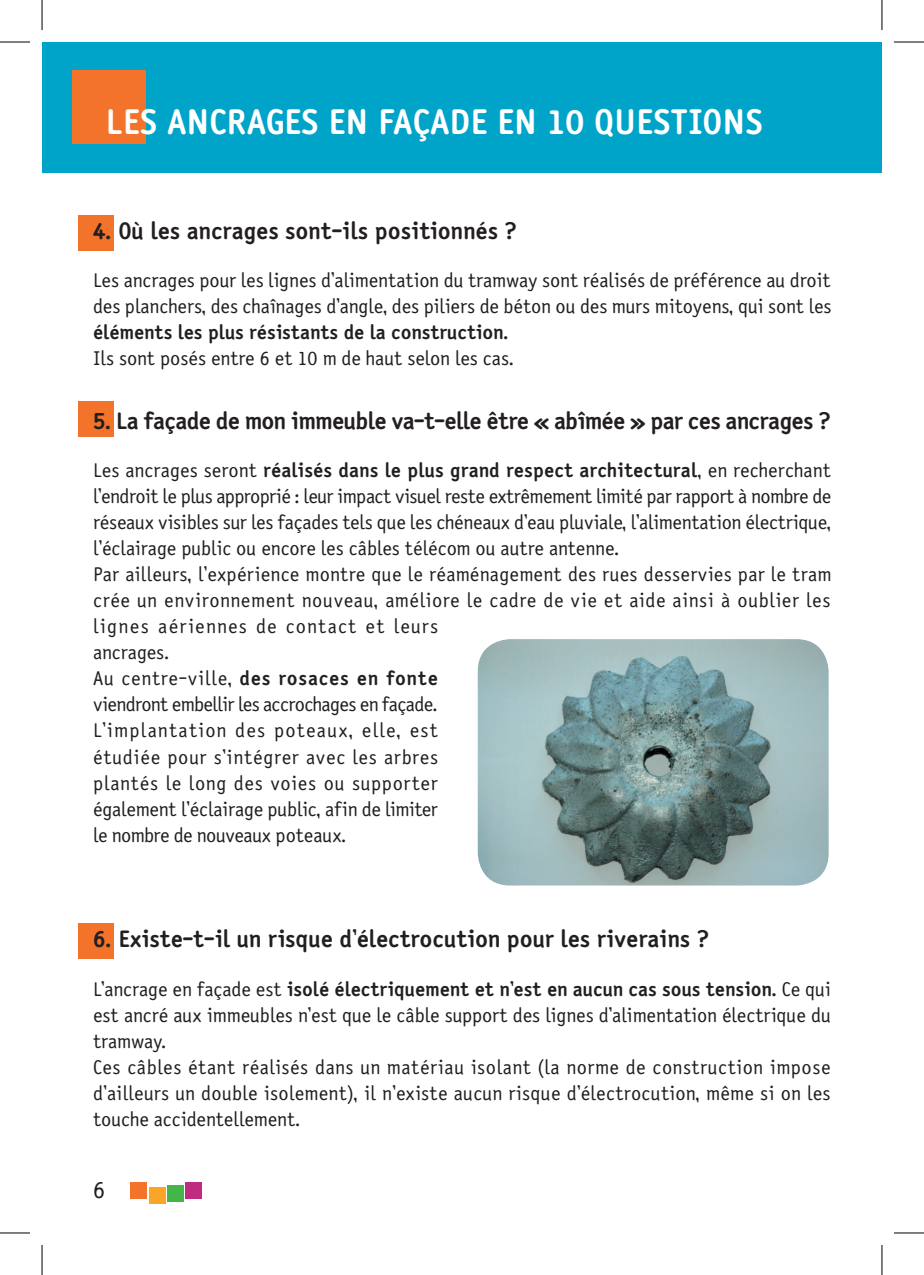
<style>
.page{position:relative;width:924px;height:1275px;background:#fff}
.page>*{position:absolute;margin:0;border:0;box-sizing:border-box;transform-origin:0 0}
.t1{font:700 36px "Saturday Sans ICG";color:#fff}
.t2{font:700 24px "Saturday Sans ICG";letter-spacing:-.01em;color:#231f20}
.t3{font:24px "Saturday Sans ICG";color:#231f20}
.t4{font:20px/26px "Saturday Sans ICG";color:#231f20}
.t5{font:700 20px "Saturday Sans ICG";color:#231f20}
.s1{font-weight:700}
</style>
<div class="page">
<div style="left:42px;top:42px;width:839px;height:130px;background:#00a4c8"></div>
<div style="left:72px;top:70px;width:73px;height:74px;background:#f3732a"></div>
<div style="left:79px;top:215px;width:35px;height:35px;background:#f3732a"></div>
<div style="left:79px;top:401px;width:35px;height:36px;background:#f3732a"></div>
<div style="left:79px;top:923px;width:35px;height:35px;background:#f3732a"></div>
<img style="left:477px;top:639px;width:351px;height:246px">
<div style="left:130px;top:1182px;width:17px;height:17px;background:#f3732a"></div>
<div style="left:149px;top:1187px;width:16px;height:16px;background:#f9a628"></div>
<div style="left:167px;top:1185px;width:17px;height:16px;background:#42b649"></div>
<div style="left:186px;top:1181px;width:16px;height:17px;background:#bf2b80"></div>
<hr style="left:0;top:42px;width:30px;height:1px;background:#000">
<hr style="left:893px;top:42px;width:30px;height:1px;background:#000">
<hr style="left:0;top:1232px;width:30px;height:1px;background:#000">
<hr style="left:893px;top:1232px;width:30px;height:1px;background:#000">
<hr style="left:42px;top:0;width:1px;height:30px;background:#000">
<hr style="left:42px;top:1245px;width:1px;height:30px;background:#000">
<hr style="left:881px;top:0;width:1px;height:30px;background:#000">
<hr style="left:881px;top:1245px;width:1px;height:30px;background:#000">
<h1 class="t1" style="left:106px;top:101px;width:583px">les an crages en façade en 10 question</h1>
<h1 class="t1" style="left:745px;top:101px;width:19px">s</h1>
<p class="t2" style="left:93px;top:217px;width:425px">4. Où les ancrages sont-ils positionnés ?</p>
<p class="t4" style="left:93px;top:267px;width:739px">Les ancrages pour les lignes d’alimentation du tramway sont réalisés de préférence au droit des planchers, des chaînages d’angle, des piliers de béton ou des murs mitoyens, qui sont les</p>
<p class="t5" style="left:93px;top:321px;width:417px">éléments les plus résistants de la construction.</p>
<p class="t4" style="left:93px;top:345px;width:422px">Ils sont posés entre 6 et 10 m de haut selon les cas.</p>
<p class="t2" style="left:93px;top:407px;width:739px">5. La façade de mon immeuble va-t-elle être « abîmée » par ces ancrages ?</p>
<p class="t4" style="left:93px;top:457px;width:739px">Les ancrages seront <span class="s1">réalisés dans le plus grand respect architectural</span>, en recherchant l’endroit le plus approprié : leur impact visuel reste extrêmement limité par rapport à nombre de réseaux visibles sur les façades tels que les chéneaux d’eau pluviale, l’alimentation électrique, l’éclairage public ou encore les câbles télécom ou autre antenne.<br>Par ailleurs, l’expérience montre que le réaménagement des rues desservies par le tram crée un environnement nouveau, améliore le cadre de vie et aide ainsi à oublier les lignes aériennes de contact et leurs<br>ancrages.<br>Au centre-ville, <span class="s1">des rosaces en fonte<br></span>viendront embellir les accrochages en façade.<br>L’implantation des poteaux, elle, est<br>étudiée pour s’intégrer avec les arbres<br>plantés le long des voies ou supporter<br>également l’éclairage public, afin de limiter<br>le nombre de nouveaux poteaux.</p>
<p class="t2" style="left:93px;top:925px;width:617px">6. Existe-t-il un risque d’électrocution pour les riverains ?</p>
<p class="t4" style="left:93px;top:976px;width:739px">L’ancrage en façade est <span class="s1">isolé électriquement et n’est en aucun cas sous tension.</span> Ce qui est ancré aux immeubles n’est que le câble support des lignes d’alimentation électrique du tramway.<br>Ces câbles étant réalisés dans un matériau isolant (la norme de construction impose d’ailleurs un double isolement), il n’existe aucun risque d’électrocution, même si on les touche accidentellement.</p>
<p class="t3" style="left:93px;top:1176px;width:13px">6</p>
</div>
